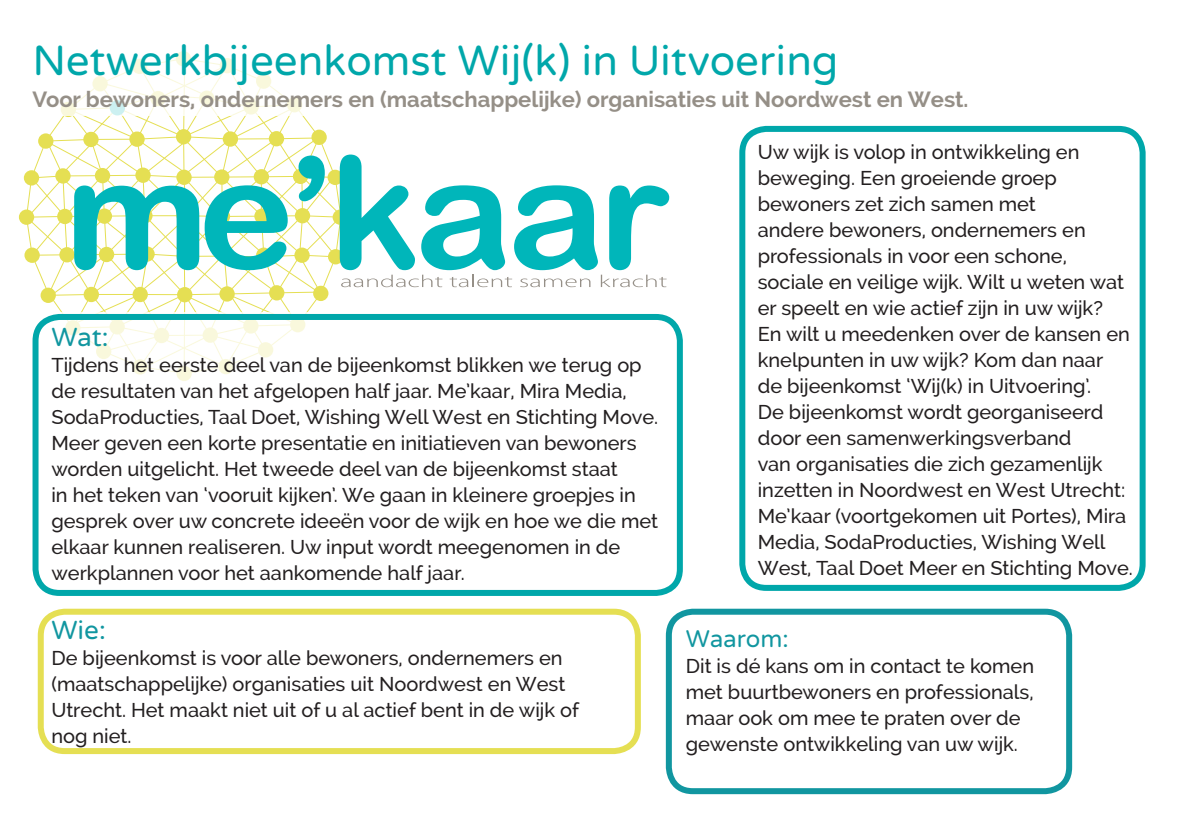
<style>
.page{position:relative;width:1191px;height:840px;background:#fff}
.page>*{position:absolute;margin:0;border:0;box-sizing:border-box;transform-origin:0 0}
.t1{font:42px "Varela Round";color:#00a7aa}
.t2{font:26px "Varela Round";color:#1196a0}
.t3{font:24px "Varela Round";color:#1196a0}
.t4{font:700 22px "Raleway";color:#958f87}
.t5{font:500 20px/26px "Raleway";color:#231f20}
</style>
<div class="page">
<div style="left:19px;top:209px;width:15px;height:16px;background:#e5df53;border-radius:50%"></div>
<svg style="left:25px;top:115px;width:644px;height:259px"></svg>
<div style="left:739px;top:126px;width:406px;height:464px;border:6px solid #00a7aa;border-radius:24px"></div>
<div style="left:38px;top:608px;width:603px;height:145px;border:6px solid #e5df53;border-radius:24px"></div>
<div style="left:666px;top:608px;width:406px;height:185px;border:6px solid #1196a0;border-radius:24px"></div>
<svg style="left:49px;top:312px;width:283px;height:69px"></svg>
<div style="left:33px;top:314px;width:650px;height:281px;border:6px solid #00a7aa;border-radius:24px"></div>
<h1 class="t1" style="left:33px;top:37px;width:807px">Netwerkbijeenkomst Wij(k) in Uitvoering</h1>
<p class="t4" style="left:33px;top:87px;width:937px">Voor bewoners, ondernemers en (maatschappelijke) organisaties uit Noordwest en West.</p>
<h2 class="t2" style="left:51px;top:322px;width:59px">Wat:</h2>
<p class="t5" style="left:51px;top:352px;width:608px">Tijdens het eerste deel van de bijeenkomst blikken we terug op de resultaten van het afgelopen half jaar. Me’kaar, Mira Media, SodaProducties, Taal Doet, Wishing Well West en Stichting Move.<br>Meer geven een korte presentatie en initiatieven van bewoners worden uitgelicht. Het tweede deel van de bijeenkomst staat<br>in het teken van ‘vooruit kijken’. We gaan in kleinere groepjes in gesprek over uw concrete ideeën voor de wijk en hoe we die met elkaar kunnen realiseren. Uw input wordt meegenomen in de werkplannen voor het aankomende half jaar.</p>
<h2 class="t2" style="left:51px;top:614px;width:56px">Wie:</h2>
<p class="t5" style="left:51px;top:644px;width:529px">De bijeenkomst is voor alle bewoners, ondernemers en (maatschappelijke) organisaties uit Noordwest en West Utrecht. Het maakt niet uit of u al actief bent in de wijk of nog niet.</p>
<p class="t5" style="left:757px;top:138px;width:377px">Uw wijk is volop in ontwikkeling en beweging. Een groeiende groep bewoners zet zich samen met<br>andere bewoners, ondernemers en professionals in voor een schone, sociale en veilige wijk. Wilt u weten wat er speelt en wie actief zijn in uw wijk?<br>En wilt u meedenken over de kansen en knelpunten in uw wijk? Kom dan naar<br>de bijeenkomst ‘Wij(k) in Uitvoering’.<br>De bijeenkomst wordt georganiseerd door een samenwerkingsverband<br>van organisaties die zich gezamenlijk inzetten in Noordwest en West Utrecht:<br>Me’kaar (voortgekomen uit Portes), Mira Media, SodaProducties, Wishing Well West, Taal Doet Meer en Stichting Move.</p>
<p class="t3" style="left:686px;top:624px;width:104px">Waarom:</p>
<p class="t5" style="left:686px;top:652px;width:350px">Dit is dé kans om in contact te komen met buurtbewoners en professionals, maar ook om mee te praten over de gewenste ontwikkeling van uw wijk.</p>
</div>
